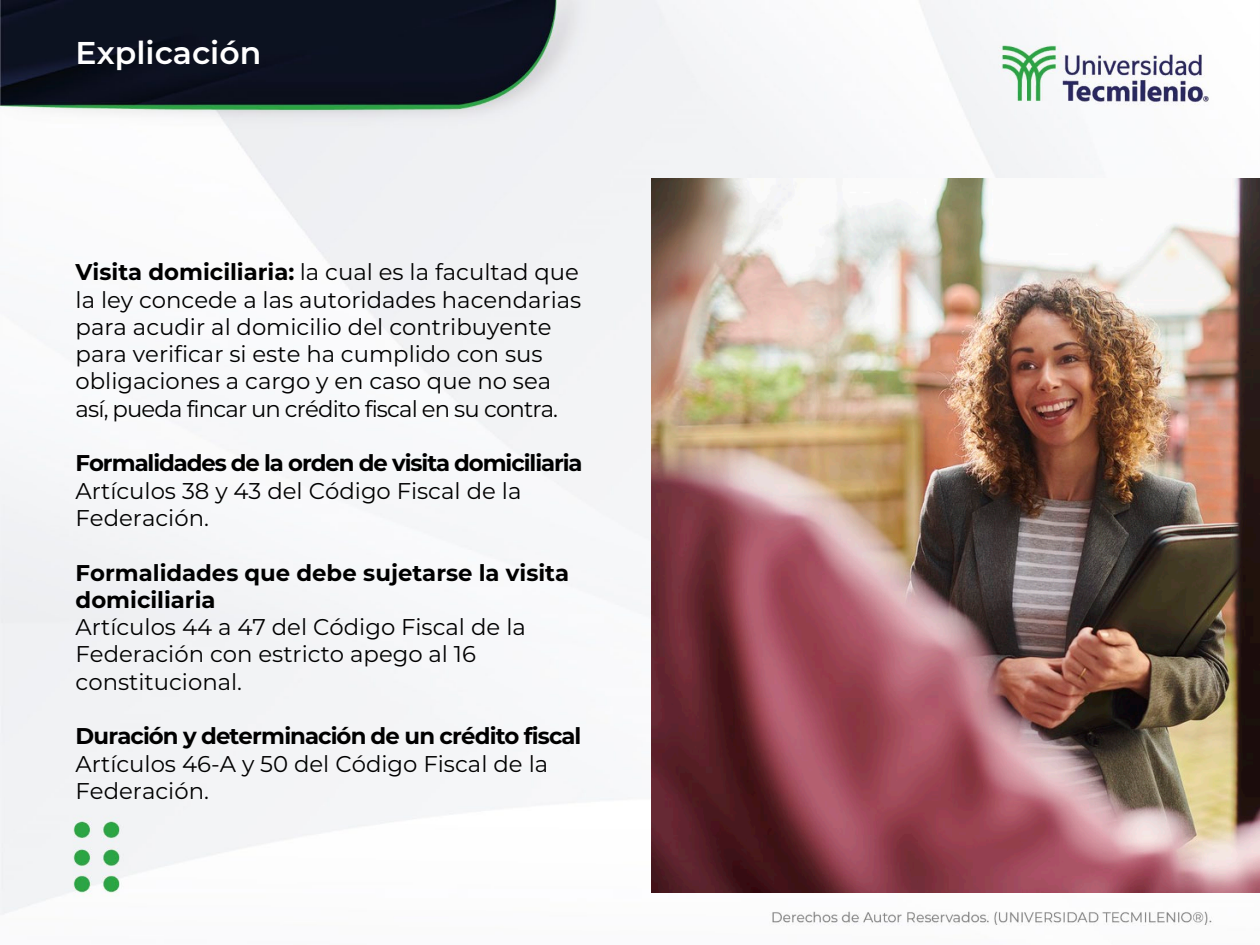
<style>
.page{position:relative;width:1260px;height:945px;background:#fff}
.page>*{position:absolute;margin:0;border:0;box-sizing:border-box;transform-origin:0 0}
.t1{font:600 31.5px "Montserrat";color:#fff}
.t2{font:22.75px/27.3px "Montserrat";color:#000}
.t3{font:700 22.75px "Montserrat";letter-spacing:-.04em;color:#000}
.t4{font:700 22.75px/27.3px "Montserrat";color:#000}
.s1{font-weight:700}
</style>
<div class="page">
<img style="left:0;top:0;width:1212px;height:926px">
<img style="left:651px;top:178px;width:609px;height:715px">
<h1 class="t1" style="left:76px;top:31px;width:187px">Explicación</h1>
<p class="t2" style="left:76px;top:258px;width:507px"><span class="s1">Visita domiciliaria:</span> la cual es la facultad que la ley concede a las autoridades hacendarias para acudir al domicilio del contribuyente para verificar si este ha cumplido con sus obligaciones a cargo y en caso que no sea así, pueda fincar un crédito fiscal en su contra.</p>
<p class="t3" style="left:76px;top:447px;width:509px">Formalidades de la orden de visita domiciliaria</p>
<p class="t2" style="left:76px;top:476px;width:447px">Artículos 38 y 43 del Código Fiscal de la<br>Federación.</p>
<p class="t4" style="left:76px;top:558px;width:495px">Formalidades que debe sujetarse la visita domiciliaria</p>
<p class="t2" style="left:76px;top:613px;width:452px">Artículos 44 a 47 del Código Fiscal de la<br>Federación con estricto apego al 16 constitucional.</p>
<p class="t3" style="left:76px;top:720px;width:507px">Duración y determinación de un crédito fiscal</p>
<p class="t2" style="left:76px;top:749px;width:474px">Artículos 46-A y 50 del Código Fiscal de la<br>Federación.</p>
</div>
